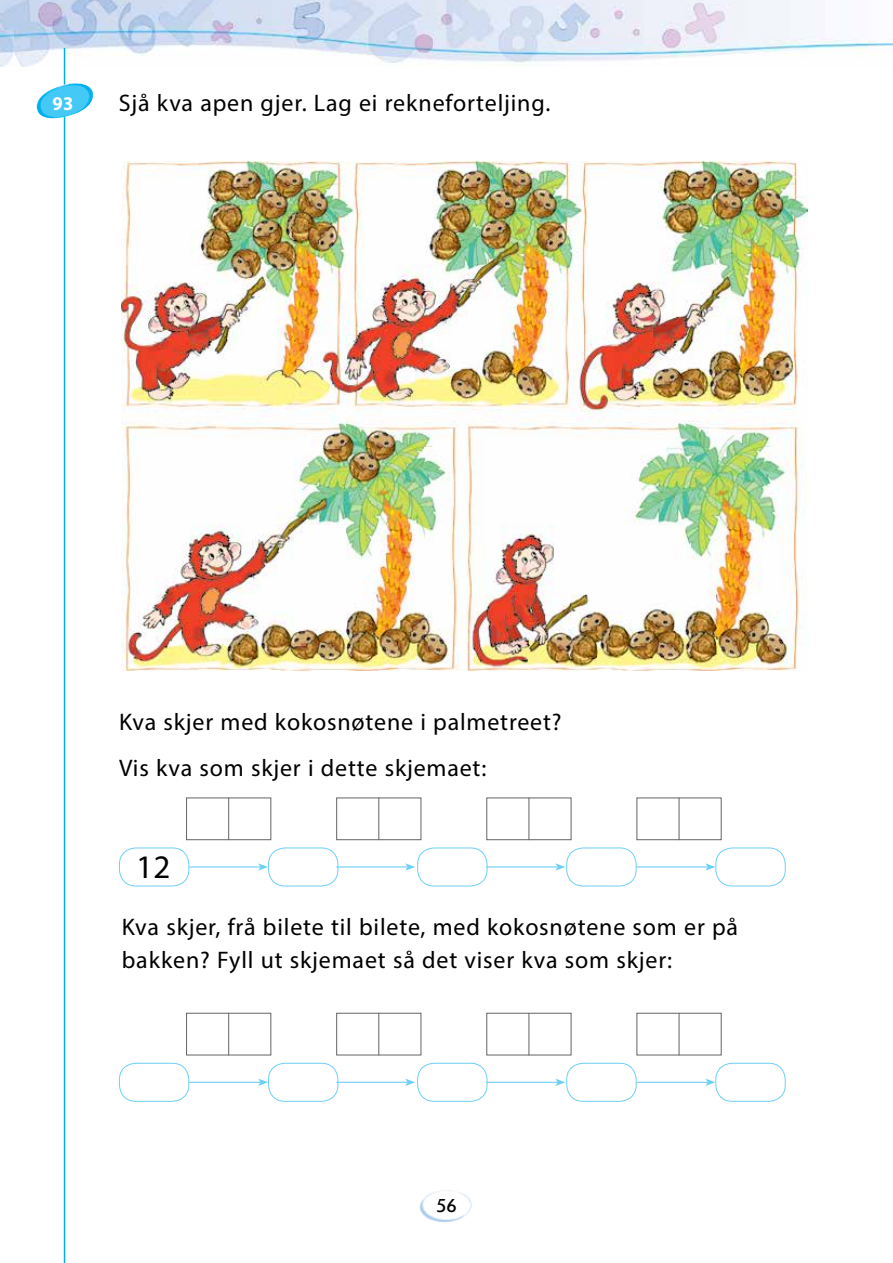
<style>
.page{position:relative;width:893px;height:1263px;background:#fff}
.page>*{position:absolute;margin:0;border:0;box-sizing:border-box;transform-origin:0 0}
.t1{font:33px "Myriad Pro";color:#000}
.t2{font:24px/45.8px "Myriad Pro";letter-spacing:.035em;color:#000}
.t3{font:19.5px "Journal Sans C";color:#000}
.t4{font:700 19.5px "Myriad Pro";color:#fff;scale:.95 1}
</style>
<div class="page">
<img style="left:420px;top:1190px;width:52px;height:32px">
<img style="left:0;top:0;width:893px;height:66px">
<hr style="left:64px;top:48px;width:1px;height:1215px;background:#00aeef">
<img style="left:122px;top:162px;width:685px;height:508px">
<div style="left:119px;top:847px;width:70px;height:39px;border:1px solid #6dcff6;border-radius:16px"></div>
<hr style="left:189px;top:866px;width:71px;height:1px;background:#6dcff6">
<svg style="left:258px;top:863px;width:10px;height:8px"></svg>
<img style="left:37px;top:83px;width:57px;height:35px">
<div style="left:186px;top:797px;width:85px;height:43px;background:#fff;border:1px solid #636466"></div>
<hr style="left:228px;top:797px;width:1px;height:43px;background:#636466">
<div style="left:336px;top:797px;width:85px;height:43px;background:#fff;border:1px solid #636466"></div>
<hr style="left:378px;top:797px;width:1px;height:43px;background:#636466">
<div style="left:486px;top:797px;width:85px;height:43px;background:#fff;border:1px solid #636466"></div>
<hr style="left:529px;top:797px;width:1px;height:43px;background:#636466">
<div style="left:636px;top:797px;width:86px;height:43px;background:#fff;border:1px solid #636466"></div>
<hr style="left:679px;top:797px;width:1px;height:43px;background:#636466">
<div style="left:715px;top:847px;width:71px;height:39px;border:1px solid #6dcff6;border-radius:16px"></div>
<div style="left:268px;top:847px;width:70px;height:39px;border:1px solid #6dcff6;border-radius:16px"></div>
<div style="left:417px;top:847px;width:70px;height:39px;border:1px solid #6dcff6;border-radius:16px"></div>
<div style="left:566px;top:847px;width:70px;height:39px;border:1px solid #6dcff6;border-radius:16px"></div>
<hr style="left:336px;top:866px;width:72px;height:1px;background:#6dcff6">
<svg style="left:405px;top:863px;width:10px;height:8px"></svg>
<hr style="left:486px;top:866px;width:72px;height:1px;background:#6dcff6">
<svg style="left:555px;top:863px;width:10px;height:8px"></svg>
<hr style="left:636px;top:866px;width:72px;height:1px;background:#6dcff6">
<svg style="left:705px;top:863px;width:10px;height:8px"></svg>
<div style="left:119px;top:1063px;width:70px;height:39px;border:1px solid #6dcff6;border-radius:16px"></div>
<hr style="left:189px;top:1082px;width:71px;height:1px;background:#6dcff6">
<svg style="left:258px;top:1079px;width:10px;height:7px"></svg>
<div style="left:186px;top:1013px;width:85px;height:42px;background:#fff;border:1px solid #636466"></div>
<hr style="left:228px;top:1013px;width:1px;height:42px;background:#636466">
<div style="left:336px;top:1013px;width:85px;height:42px;background:#fff;border:1px solid #636466"></div>
<hr style="left:378px;top:1013px;width:1px;height:42px;background:#636466">
<div style="left:486px;top:1013px;width:85px;height:42px;background:#fff;border:1px solid #636466"></div>
<hr style="left:529px;top:1013px;width:1px;height:42px;background:#636466">
<div style="left:636px;top:1013px;width:86px;height:42px;background:#fff;border:1px solid #636466"></div>
<hr style="left:679px;top:1013px;width:1px;height:42px;background:#636466">
<div style="left:715px;top:1063px;width:71px;height:39px;border:1px solid #6dcff6;border-radius:16px"></div>
<div style="left:268px;top:1063px;width:70px;height:39px;border:1px solid #6dcff6;border-radius:16px"></div>
<div style="left:417px;top:1063px;width:70px;height:39px;border:1px solid #6dcff6;border-radius:16px"></div>
<div style="left:566px;top:1063px;width:70px;height:39px;border:1px solid #6dcff6;border-radius:16px"></div>
<hr style="left:336px;top:1082px;width:72px;height:1px;background:#6dcff6">
<svg style="left:405px;top:1079px;width:10px;height:7px"></svg>
<hr style="left:486px;top:1082px;width:72px;height:1px;background:#6dcff6">
<svg style="left:555px;top:1079px;width:10px;height:7px"></svg>
<hr style="left:636px;top:1082px;width:72px;height:1px;background:#6dcff6">
<svg style="left:705px;top:1079px;width:10px;height:7px"></svg>
<p class="t4" style="left:52px;top:90px;width:24px">93</p>
<p class="t2" style="left:119px;top:80px;width:433px">Sjå kva apen gjer. Lag ei rekneforteljing.</p>
<p class="t2" style="left:119px;top:699px;width:444px">Kva skjer med kokosnøtene i palmetreet?<br>Vis kva som skjer i dette skjemaet:</p>
<h1 class="t1" style="left:136px;top:846px;width:36px">12</h1>
<p class="t2" style="left:122px;top:910px;width:618px;line-height:33px">Kva skjer, frå bilete til bilete, med kokosnøtene som er på bakken? Fyll ut skjemaet så det viser kva som skjer:</p>
<p class="t3" style="left:436px;top:1196px;width:22px">56</p>
</div>
